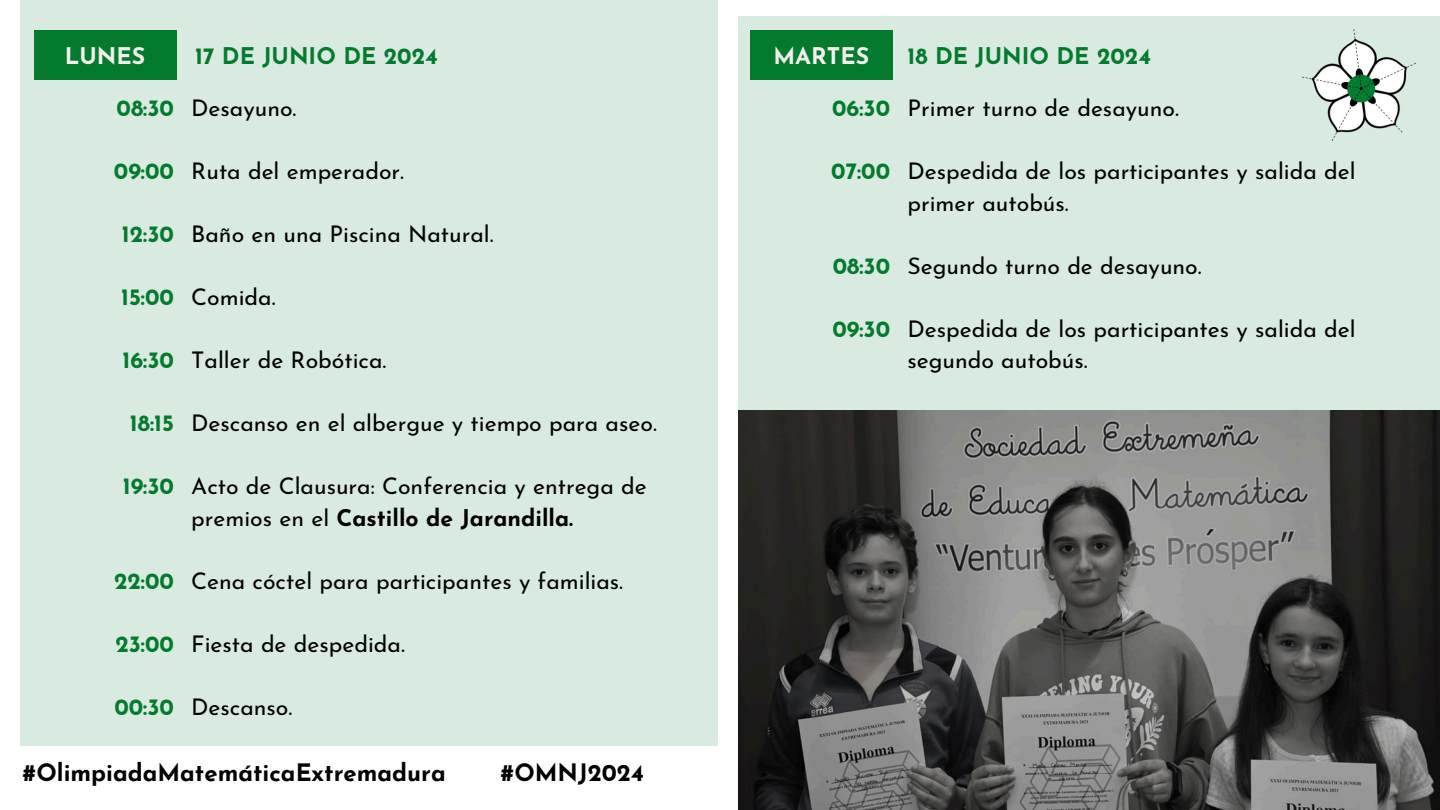
<style>
.page{position:relative;width:1440px;height:810px;background:#fff}
.page>*{position:absolute;margin:0;border:0;box-sizing:border-box;transform-origin:0 0}
.t1{font:700 24px "Josefin Sans";color:#010101}
.t2{font:23px/31.5px "Josefin Sans";color:#000}
.t3{font:700 23px "Josefin Sans";color:#047a2f}
.t4{font:700 23px "Josefin Sans";color:#000}
.t5{font:700 23px "Josefin Sans";color:#f2f0ec}
.s1{font-weight:400}
</style>
<div class="page">
<div style="left:739px;top:17px;width:701px;height:793px;background:#d9ebe0"></div>
<img style="left:739px;top:410px;width:701px;height:400px">
<div style="left:750px;top:30px;width:143px;height:50px;background:#047a2f"></div>
<div style="left:20px;top:0;width:698px;height:745px;background:#d9ebe0"></div>
<div style="left:34px;top:30px;width:142px;height:50px;background:#047a2f"></div>
<img style="left:1303px;top:30px;width:112px;height:111px">
<p class="t5" style="left:65px;top:46px;width:82px">LUNES</p>
<p class="t3" style="left:195px;top:46px;width:244px">17 DE JUNIO DE 2024</p>
<p class="t3" style="left:117px;top:99px;width:59px">08:30</p>
<h1 class="t2" style="left:191px;top:95px;width:107px">Desayuno.</h1>
<p class="t3" style="left:114px;top:162px;width:61px">09:00</p>
<h2 class="t2" style="left:191px;top:158px;width:214px">Ruta del emperador.</h2>
<p class="t3" style="left:122px;top:225px;width:53px">12:30</p>
<h2 class="t2" style="left:191px;top:221px;width:304px">Baño en una Piscina Natural.</h2>
<p class="t3" style="left:121px;top:288px;width:54px">15:00</p>
<h2 class="t2" style="left:191px;top:284px;width:86px">Comida.</h2>
<p class="t3" style="left:122px;top:351px;width:53px">16:30</p>
<h2 class="t2" style="left:191px;top:347px;width:197px">Taller de Robótica.</h2>
<p class="t3" style="left:130px;top:414px;width:46px">18:15</p>
<p class="t2" style="left:191px;top:410px;width:467px">Descanso en el albergue y tiempo para aseo.</p>
<p class="t3" style="left:123px;top:477px;width:53px">19:30</p>
<h1 class="t2" style="left:191px;top:473px;width:457px">Acto de Clausura: Conferencia y entrega de</h1>
<p class="t4" style="left:191px;top:508px;width:383px"><span class="s1">premios en el</span> Castillo de Jarandilla.</p>
<p class="t3" style="left:114px;top:571px;width:61px">22:00</p>
<p class="t2" style="left:191px;top:567px;width:433px">Cena cóctel para participantes y familias.</p>
<p class="t3" style="left:115px;top:634px;width:60px">23:00</p>
<p class="t2" style="left:191px;top:630px;width:215px">Fiesta de despedida.</p>
<h2 class="t3" style="left:114px;top:697px;width:61px">00:30</h2>
<p class="t2" style="left:191px;top:693px;width:103px">Descanso.</p>
<p class="t1" style="left:22px;top:763px;width:425px">#OlimpiadaMatemáticaExtremadura</p>
<p class="t1" style="left:500px;top:763px;width:145px">#OMNJ2024</p>
<h2 class="t5" style="left:773px;top:46px;width:97px">MARTES</h2>
<h2 class="t3" style="left:908px;top:46px;width:245px">18 DE JUNIO DE 2024</h2>
<h2 class="t3" style="left:832px;top:99px;width:60px">06:30</h2>
<h1 class="t2" style="left:908px;top:95px;width:273px">Primer turno de desayuno.</h1>
<h1 class="t3" style="left:831px;top:162px;width:61px">07:00</h1>
<h2 class="t2" style="left:908px;top:158px;width:450px">Despedida de los participantes y salida del primer autobús.</h2>
<h1 class="t3" style="left:833px;top:256px;width:59px">08:30</h1>
<h2 class="t2" style="left:908px;top:252px;width:296px">Segundo turno de desayuno.</h2>
<h1 class="t3" style="left:833px;top:319px;width:59px">09:30</h1>
<h2 class="t2" style="left:908px;top:315px;width:450px">Despedida de los participantes y salida del segundo autobús.</h2>
</div>
